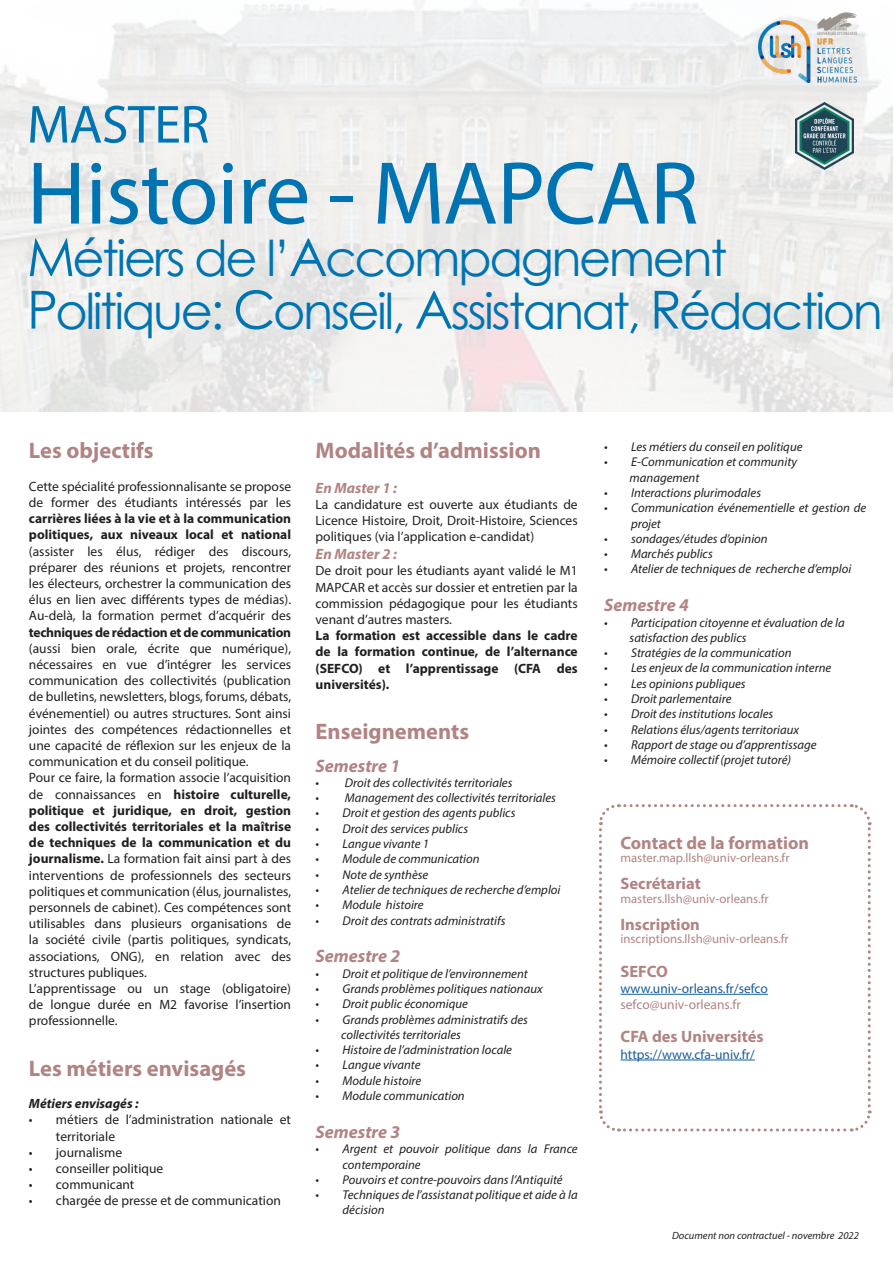
<style>
.page{position:relative;width:893px;height:1263px;background:#fff}
.page>*{position:absolute;margin:0;border:0;box-sizing:border-box;transform-origin:0 0}
.t1{font:90px "Myriad Pro";letter-spacing:-.01em;color:#0074b2}
.t2{font:54px "Myriad Pro";letter-spacing:-.01em;color:#0074b2}
.t3{font:49.5px "Century Gothic";letter-spacing:-.05em;color:#0074b2}
.t4{font:700 22.5px "Myriad Pro";color:#b28383}
.t5{font:italic 700 18px "Myriad Pro";color:#b28383}
.t6{font:700 18px "Myriad Pro";color:#b28383}
.t7{font:700 16.5px "Myriad Pro";color:#b28383}
.t8{font:italic 700 15px "Myriad Pro";color:#b28383}
.t9{font:13.5px/16.2px "Myriad Pro";color:#231f20;text-align:justify}
.t10{font:700 13.5px/16.2px "Myriad Pro";color:#231f20;text-align:justify}
.t11{font:13.5px "Myriad Pro";color:#175d9e}
.t12{font:13.5px "Myriad Pro";color:#b28383}
.t13{font:italic 700 13.5px "Myriad Pro";color:#231f20}
.t14{font:italic 12.75px/15.3px "Myriad Pro";color:#231f20}
.t15{font:12.75px "Myriad Pro";color:#b28383}
.t16{font:italic 10.5px "Myriad Pro";color:#231f20}
.s1{font-size:52.5px}
.s2{font-weight:700}
</style>
<div class="page">
<img style="left:0;top:0;width:893px;height:411px">
<svg style="left:599px;top:804px;width:273px;height:328px"></svg>
<hr style="left:620px;top:994px;width:148px;height:1px;background:#175d9e">
<hr style="left:620px;top:1060px;width:135px;height:1px;background:#175d9e">
<img style="left:758px;top:13px;width:98px;height:69px">
<img style="left:795px;top:102px;width:58px;height:68px">
<p class="t2" style="left:27px;top:91px;width:184px">MASTER</p>
<p class="t1" style="left:27px;top:138px;width:673px">Histoire - MAPCAR</p>
<p class="t3" style="left:27px;top:224px;width:702px"><span class="s1">M</span>étiers de l’<span class="s1">A</span>ccompagnement</p>
<p class="t3" style="left:27px;top:276px;width:857px"><span class="s1">P</span>olitique: <span class="s1">C</span>onseil, <span class="s1">A</span>ssistanat, <span class="s1">R</span>édaction</p>
<p class="t4" style="left:29px;top:436px;width:126px">Les objectifs</p>
<p class="t9" style="left:29px;top:478px;width:264px">Cette spécialité professionnalisante se propose de former des étudiants intéressés par les <span class="s2">carrières liées à la vie et à la communication politiques, aux niveaux local et national </span>(assister les élus, rédiger des discours, préparer des réunions et projets, rencontrer les électeurs, orchestrer la communication des élus en lien avec différents types de médias).<br>Au-delà, la formation permet d’acquérir des <span class="s2">techniques de rédaction et de communication </span>(aussi bien orale, écrite que numérique), nécessaires en vue d’intégrer les services communication des collectivités (publication de bulletins, newsletters, blogs, forums, débats, événementiel) ou autres structures. Sont ainsi jointes des compétences rédactionnelles et une capacité de réflexion sur les enjeux de la communication et du conseil politique.</p>
<p class="t9" style="left:29px;top:769px;width:264px">Pour ce faire, la formation associe l’acquisition de connaissances en <span class="s2">histoire culturelle, politique et juridique, en droit, gestion des collectivités territoriales et la maîtrise de techniques de la communication et du journalisme.</span> La formation fait ainsi part à des interventions de professionnels des secteurs politiques et communication (élus, journalistes, personnels de cabinet). Ces compétences sont utilisables dans plusieurs organisations de la société civile (partis politiques, syndicats, associations, ONG), en relation avec des structures publiques.</p>
<p class="t9" style="left:29px;top:980px;width:264px">L’apprentissage ou un stage (obligatoire) de longue durée en M2 favorise l’insertion professionnelle.</p>
<p class="t4" style="left:29px;top:1053px;width:219px">Les métiers envisagés</p>
<p class="t13" style="left:29px;top:1095px;width:111px">Métiers envisagés :</p>
<p class="t9" style="left:56px;top:1111px;width:237px;text-indent:-27px">• métiers de l’administration nationale et territoriale</p>
<p class="t9" style="left:29px;top:1144px;width:95px">• journalisme</p>
<p class="t9" style="left:29px;top:1160px;width:136px">• conseiller politique</p>
<p class="t9" style="left:29px;top:1176px;width:107px">• communicant</p>
<p class="t9" style="left:29px;top:1192px;width:253px">• chargée de presse et de communication</p>
<p class="t4" style="left:316px;top:436px;width:227px">Modalités d’admission</p>
<p class="t8" style="left:316px;top:478px;width:83px">En Master 1 :</p>
<p class="t9" style="left:316px;top:496px;width:264px">La candidature est ouverte aux étudiants de Licence Histoire, Droit, Droit-Histoire, Sciences politiques (via l’application e-candidat)</p>
<p class="t8" style="left:316px;top:544px;width:83px">En Master 2 :</p>
<p class="t9" style="left:316px;top:562px;width:264px">De droit pour les étudiants ayant validé le M1<br>MAPCAR et accès sur dossier et entretien par la commission pédagogique pour les étudiants venant d’autres masters.</p>
<p class="t10" style="left:316px;top:627px;width:264px">La formation est accessible dans le cadre de la formation continue, de l’alternance (SEFCO) et l’apprentissage (CFA des universités).</p>
<p class="t4" style="left:316px;top:717px;width:155px">Enseignements</p>
<p class="t5" style="left:316px;top:754px;width:86px">Semestre 1</p>
<p class="t14" style="left:316px;top:775px;width:198px">• Droit des collectivités territoriales</p>
<p class="t14" style="left:316px;top:790px;width:242px">• Management des collectivités territoriales</p>
<p class="t14" style="left:316px;top:805px;width:201px">• Droit et gestion des agents publics</p>
<p class="t14" style="left:316px;top:821px;width:154px">• Droit des services publics</p>
<p class="t14" style="left:316px;top:836px;width:115px">• Langue vivante 1</p>
<p class="t14" style="left:316px;top:851px;width:165px">• Module de communication</p>
<p class="t14" style="left:316px;top:866px;width:114px">• Note de synthèse</p>
<p class="t14" style="left:316px;top:882px;width:246px">• Atelier de techniques de recherche d’emploi</p>
<p class="t14" style="left:316px;top:897px;width:110px">• Module histoire</p>
<p class="t14" style="left:316px;top:912px;width:191px">• Droit des contrats administratifs</p>
<p class="t5" style="left:316px;top:944px;width:86px">Semestre 2</p>
<p class="t14" style="left:316px;top:965px;width:214px">• Droit et politique de l’environnement</p>
<p class="t14" style="left:316px;top:981px;width:229px">• Grands problèmes politiques nationaux</p>
<p class="t14" style="left:316px;top:996px;width:154px">• Droit public économique</p>
<p class="t14" style="left:316px;top:1011px;width:214px">• Grands problèmes administratifs des</p>
<p class="t14" style="left:341px;top:1027px;width:121px">collectivités territoriales</p>
<p class="t14" style="left:316px;top:1042px;width:198px">• Histoire de l’administration locale</p>
<p class="t14" style="left:316px;top:1057px;width:107px">• Langue vivante</p>
<p class="t14" style="left:316px;top:1073px;width:107px">• Module histoire</p>
<p class="t14" style="left:316px;top:1088px;width:151px">• Module communication</p>
<p class="t5" style="left:316px;top:1120px;width:86px">Semestre 3</p>
<p class="t14" style="left:343px;top:1141px;width:237px;text-indent:-27px">• Argent et pouvoir politique dans la France contemporaine</p>
<p class="t14" style="left:316px;top:1172px;width:249px">• Pouvoirs et contre-pouvoirs dans l’Antiquité</p>
<p class="t14" style="left:343px;top:1187px;width:237px;text-indent:-27px">• Techniques de l’assistanat politique et aide à la décision</p>
<p class="t14" style="left:604px;top:439px;width:200px">• Les métiers du conseil en politique</p>
<p class="t14" style="left:604px;top:454px;width:195px">• E-Communication et community</p>
<p class="t14" style="left:630px;top:469px;width:71px">management</p>
<p class="t14" style="left:604px;top:485px;width:159px">• Interactions plurimodales</p>
<p class="t14" style="left:631px;top:500px;width:237px;text-indent:-27px">• Communication événementielle et gestion de projet</p>
<p class="t14" style="left:604px;top:531px;width:165px">• sondages/études d’opinion</p>
<p class="t14" style="left:604px;top:546px;width:110px">• Marchés publics</p>
<p class="t14" style="left:604px;top:561px;width:249px">• Atelier de techniques de recherche d’emploi</p>
<p class="t5" style="left:604px;top:593px;width:86px">Semestre 4</p>
<p class="t14" style="left:604px;top:614px;width:242px">• Participation citoyenne et évaluation de la</p>
<p class="t14" style="left:630px;top:630px;width:119px">satisfaction des publics</p>
<p class="t14" style="left:604px;top:645px;width:189px">• Stratégies de la communication</p>
<p class="t14" style="left:604px;top:660px;width:229px">• Les enjeux de la communication interne</p>
<p class="t14" style="left:604px;top:676px;width:143px">• Les opinions publiques</p>
<p class="t14" style="left:604px;top:691px;width:129px">• Droit parlementaire</p>
<p class="t14" style="left:604px;top:706px;width:171px">• Droit des institutions locales</p>
<p class="t14" style="left:604px;top:721px;width:197px">• Relations élus/agents territoriaux</p>
<p class="t14" style="left:604px;top:737px;width:214px">• Rapport de stage ou d’apprentissage</p>
<p class="t14" style="left:604px;top:752px;width:189px">• Mémoire collectif (projet tutoré)</p>
<p class="t6" style="left:620px;top:831px;width:190px">Contact de la formation</p>
<p class="t15" style="left:620px;top:850px;width:170px">master.map.llsh@univ-orleans.fr</p>
<p class="t7" style="left:620px;top:873px;width:82px">Secrétariat</p>
<p class="t15" style="left:620px;top:891px;width:150px">masters.llsh@univ-orleans.fr</p>
<p class="t7" style="left:620px;top:913px;width:81px">Inscription</p>
<p class="t15" style="left:620px;top:931px;width:170px">inscriptions.llsh@univ-orleans.fr</p>
<p class="t7" style="left:620px;top:960px;width:49px">SEFCO</p>
<p class="t11" style="left:620px;top:980px;width:149px">www.univ-orleans.fr/sefco</p>
<p class="t12" style="left:620px;top:996px;width:122px">sefco@univ-orleans.fr</p>
<p class="t7" style="left:620px;top:1026px;width:145px">CFA des Universités</p>
<p class="t11" style="left:620px;top:1046px;width:136px">https://www.cfa-univ.fr/</p>
<p class="t16" style="left:672px;top:1229px;width:188px">Document non contractuel - novembre 2022</p>
</div>
